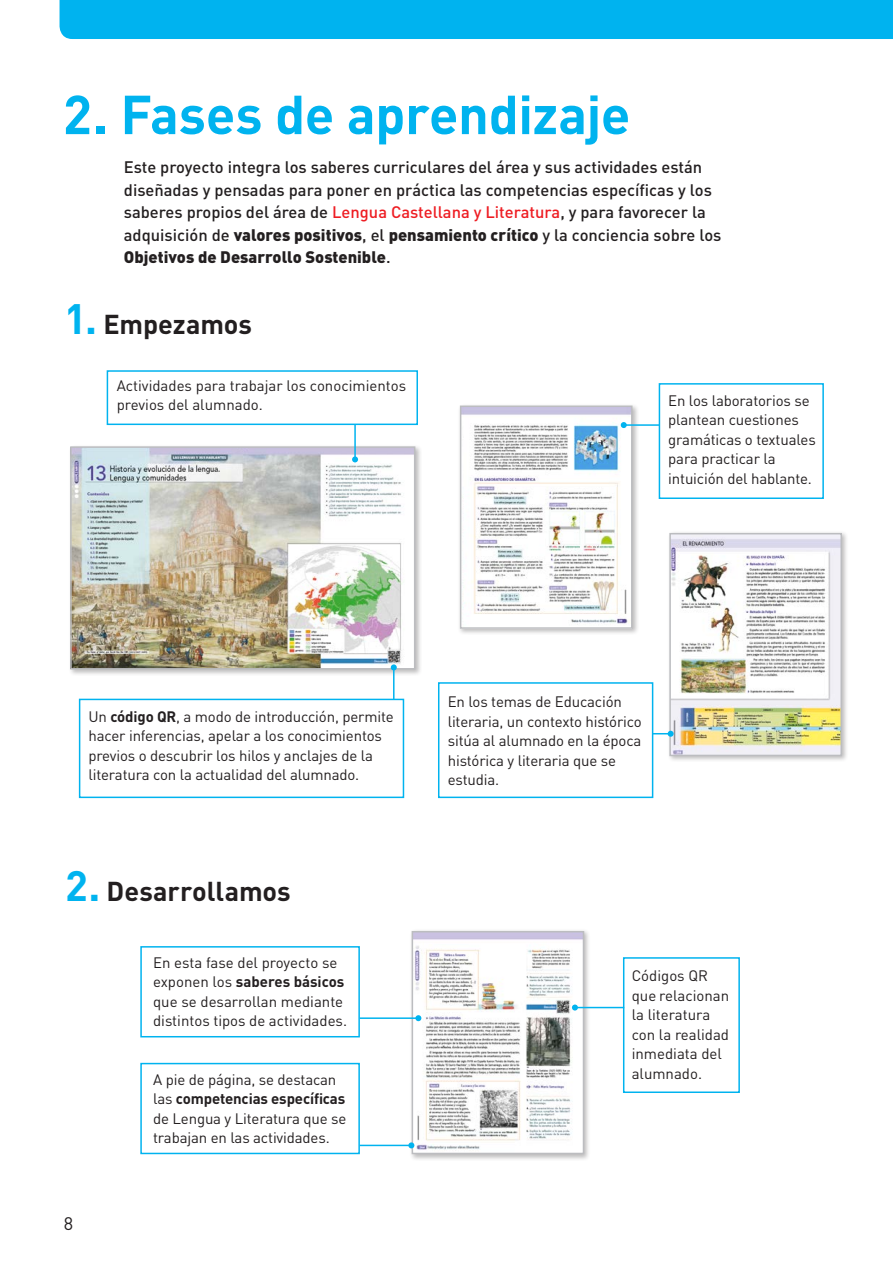
<style>
.page{position:relative;width:893px;height:1263px;background:#fff}
.page>*{position:absolute;margin:0;border:0;box-sizing:border-box;transform-origin:0 0}
.Titular{font:700 54px "DIN";letter-spacing:-.01em;color:#00b3ef}
.Titular-2{font:700 27px "DIN";color:#231f20}
.t1{font:18px "DIN";color:#231f20}
.Text_Intro_ComEs{font:500 16.5px/22.5px "DIN Pro";color:#231f20}
.Transports{font:15px/19.5px "DIN Pro";letter-spacing:-.01em;color:#231f20}
.s1{color:#ee1d23}
.s2{font-weight:900}
.s3{font-size:42px;color:#00b3ef}
.s4{font-weight:700}
</style>
<div class="page">
<div style="left:60px;top:0;width:833px;height:39px;background:#00b3ef"></div>
<div style="left:107px;top:370px;width:311px;height:55px;border:2px solid #00b3ef"></div>
<div style="left:68px;top:444px;width:354px;height:232px;background:#231f20;opacity:.3"></div>
<img style="left:73px;top:449px;width:339px;height:218px">
<div style="left:70px;top:446px;width:345px;height:224px;border:2px solid #bcbdc0"></div>
<div style="left:457px;top:403px;width:182px;height:232px;background:#231f20;opacity:.3"></div>
<img style="left:463px;top:409px;width:166px;height:217px">
<div style="left:460px;top:406px;width:172px;height:223px;border:2px solid #bcbdc0"></div>
<div style="left:667px;top:530px;width:182px;height:233px;background:#231f20;opacity:.3"></div>
<img style="left:672px;top:536px;width:167px;height:217px">
<div style="left:669px;top:533px;width:173px;height:223px;border:2px solid #bcbdc0"></div>
<div style="left:409px;top:928px;width:182px;height:233px;background:#231f20;opacity:.3"></div>
<img style="left:415px;top:934px;width:166px;height:217px">
<div style="left:412px;top:931px;width:172px;height:223px;border:2px solid #bcbdc0"></div>
<hr style="left:354px;top:424px;width:2px;height:35px;background:#00b3ef">
<svg style="left:352px;top:456px;width:6px;height:6px"></svg>
<hr style="left:393px;top:667px;width:2px;height:32px;background:#00b3ef">
<svg style="left:391px;top:664px;width:6px;height:6px"></svg>
<div style="left:659px;top:383px;width:165px;height:116px;border:2px solid #00b3ef"></div>
<hr style="left:624px;top:424px;width:35px;height:2px;background:#00b3ef">
<svg style="left:621px;top:422px;width:6px;height:6px"></svg>
<svg style="left:653px;top:731px;width:21px;height:6px"></svg>
<div style="left:140px;top:1063px;width:220px;height:91px;border:2px solid #00b3ef"></div>
<hr style="left:360px;top:1145px;width:51px;height:1px;background:#00b3ef">
<svg style="left:408px;top:1142px;width:6px;height:6px"></svg>
<div style="left:140px;top:946px;width:220px;height:91px;border:2px solid #00b3ef"></div>
<hr style="left:360px;top:1017px;width:58px;height:2px;background:#00b3ef">
<svg style="left:415px;top:1015px;width:6px;height:6px"></svg>
<div style="left:623px;top:957px;width:117px;height:136px;border:2px solid #00b3ef"></div>
<hr style="left:575px;top:1007px;width:49px;height:1px;background:#00b3ef">
<svg style="left:572px;top:1004px;width:6px;height:6px"></svg>
<div style="left:79px;top:699px;width:325px;height:99px;border:2px solid #00b3ef"></div>
<div style="left:438px;top:682px;width:215px;height:116px;border:2px solid #00b3ef"></div>
<p class="Titular" style="left:63px;top:79px;width:569px">2. Fases de aprendizaje</p>
<p class="Text_Intro_ComEs" style="left:124px;top:154px;width:599px">Este proyecto integra los saberes curriculares del área y sus actividades están diseñadas y pensadas para poner en práctica las competencias específicas y los saberes propios del área de <span class="s1">Lengua Castellana y Literatura</span>, y para favorecer la adquisición de <span class="s2">valores positivos</span>, el <span class="s2">pensamiento crítico</span> y la conciencia sobre los <span class="s2">Objetivos de Desarrollo Sostenible</span>.</p>
<p class="Titular-2" style="left:64px;top:307px;width:189px"><span class="s3">1.</span> Empezamos</p>
<p class="Transports" style="left:117px;top:374px;width:291px">Actividades para trabajar los conocimientos previos del alumnado.</p>
<p class="Transports" style="left:668px;top:389px;width:149px">En los laboratorios se plantean cuestiones gramáticas o textuales para practicar la intuición del hablante.</p>
<p class="Transports" style="left:88px;top:705px;width:307px">Un <span class="s4">código QR</span>, a modo de introducción, permite hacer inferencias, apelar a los conocimientos previos o descubrir los hilos y anclajes de la literatura con la actualidad del alumnado.</p>
<p class="Titular-2" style="left:65px;top:874px;width:227px"><span class="s3">2.</span> Desarrollamos</p>
<p class="Transports" style="left:153px;top:951px;width:196px">En esta fase del proyecto se exponen los <span class="s4">saberes básicos </span>que se desarrollan mediante distintos tipos de actividades.</p>
<p class="t1" style="left:64px;top:1212px;width:11px">8</p>
<p class="Transports" style="left:153px;top:1068px;width:195px">A pie de página, se destacan las <span class="s4">competencias específicas </span>de Lengua y Literatura que se trabajan en las actividades.</p>
<p class="Transports" style="left:448px;top:690px;width:196px">En los temas de Educación literaria, un contexto histórico sitúa al alumnado en la época histórica y literaria que se estudia.</p>
<p class="Transports" style="left:632px;top:964px;width:99px">Códigos QR que relacionan la literatura con la realidad inmediata del alumnado.</p>
</div>
